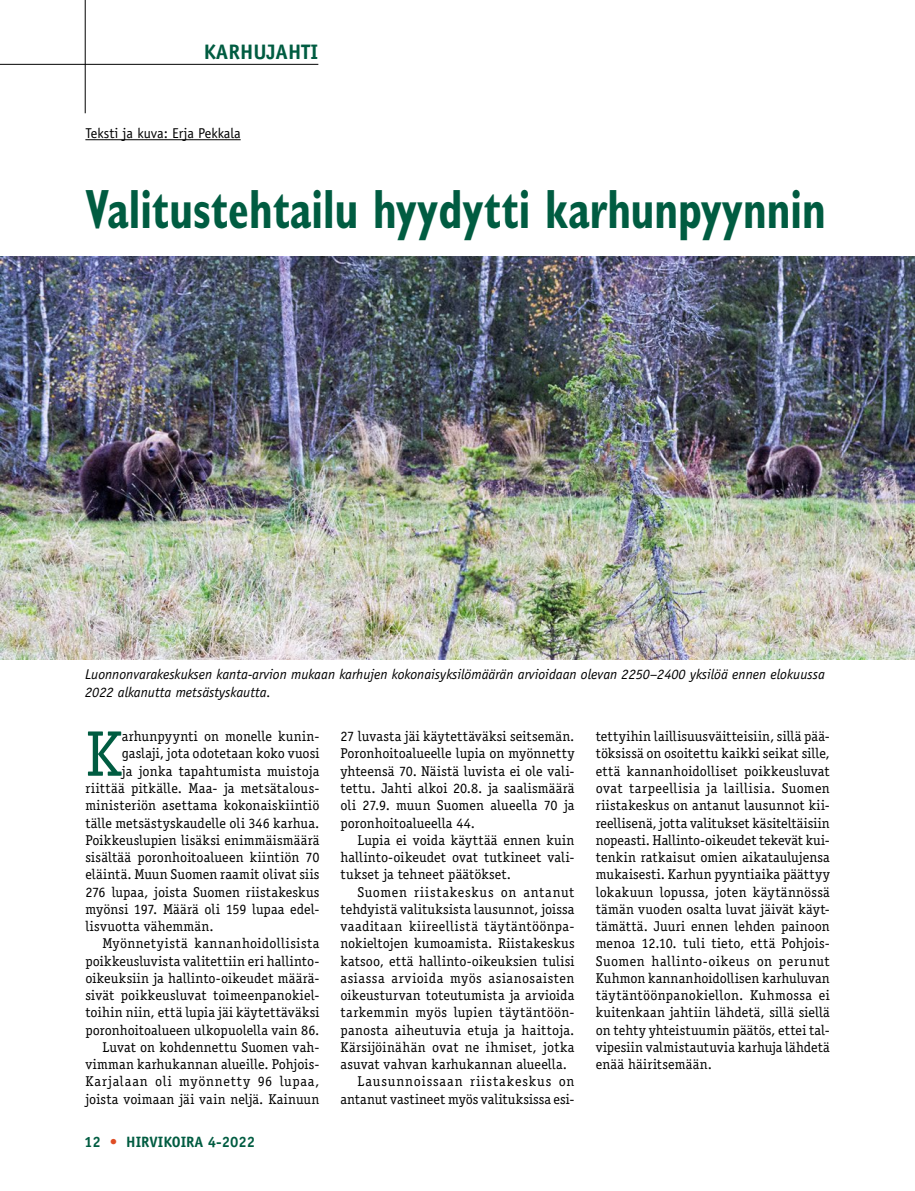
<style>
.page{position:relative;width:915px;height:1191px;background:#fff}
.page>*{position:absolute;margin:0;border:0;box-sizing:border-box;transform-origin:0 0}
.Leipäteksti_eka_rivi{font:64.65px "Officina Serif";color:#005c41}
.Otsikko_BoldCondense{font:700 condensed 55.5px "Gill Sans";color:#005c41;scale:.8 1}
.t1{font:700 21px "Officina Sans";color:#005c41}
.t2{font:700 15px "Officina Sans";color:#005c41}
.Leipäteksti_sis{font:14.25px/17.2px "Officina Serif";letter-spacing:.01em;color:#000;text-align:justify}
.Leipäteksti_eka_rivi-2{font:14.25px "Officina Serif";letter-spacing:.01em;color:#000}
.Kuvatteksti{font:italic 14.25px/17.2px "Officina Sans";color:#000}
.Kirjoittaja{font:14.25px "Officina Sans";color:#000}
.s1{color:#df4d24}
</style>
<div class="page">
<hr style="left:0;top:64px;width:318px;height:1px;background:#000">
<hr style="left:85px;top:0;width:1px;height:113px;background:#000">
<img style="left:0;top:256px;width:914px;height:403px">
<hr style="left:85px;top:139px;width:155px;height:1px;background:#000">
<p class="t1" style="left:204px;top:38px;width:116px">KARHUJAHTI</p>
<p class="Kirjoittaja" style="left:85px;top:125px;width:157px">Teksti ja kuva: Erja Pekkala</p>
<p class="Otsikko_BoldCondense" style="left:85px;top:176px;width:926px">Valitustehtailu hyydytti karhunpyynnin</p>
<p class="Kuvatteksti" style="left:85px;top:666px;width:741px">Luonnonvarakeskuksen kanta-arvion mukaan karhujen kokonaisyksilömäärän arvioidaan olevan 2250–2400 yksilöä ennen elokuussa<br>2022 alkanutta metsästyskautta.</p>
<p class="Leipäteksti_sis" style="left:595px;top:728px;width:235px">tettyihin laillisuusväitteisiin, sillä pää&shy;töksissä on osoitettu kaikki seikat sille, että kannanhoidolliset poikkeusluvat ovat tarpeellisia ja laillisia. Suomen riistakeskus on antanut lausunnot kii&shy;reellisenä, jotta valitukset käsiteltäisiin nopeasti. Hallinto-oikeudet tekevät kui&shy;tenkin ratkaisut omien aikataulujensa mukaisesti. Karhun pyyntiaika päättyy lokakuun lopussa, joten käytännössä tämän vuoden osalta luvat jäivät käyt&shy;tämättä. Juuri ennen lehden painoon menoa 12.10. tuli tieto, että Pohjois-Suomen hallinto-oikeus on perunut Kuhmon kannanhoidollisen karhuluvan täytäntöönpanokiellon. Kuhmossa ei kuitenkaan jahtiin lähdetä, sillä siellä on tehty yhteistuumin päätös, ettei tal&shy;vipesiin valmistautuvia karhuja lähdetä enää häiritsemään.</p>
<p class="Leipäteksti_eka_rivi" style="left:85px;top:716px;width:39px">K</p>
<p class="Leipäteksti_eka_rivi-2" style="left:122px;top:728px;width:199px">arhunpyynti on monelle kunin-</p>
<p class="Leipäteksti_sis" style="left:340px;top:728px;width:235px">27 luvasta jäi käytettäväksi seitsemän.<br>Poronhoitoalueelle lupia on myönnetty yhteensä 70. Näistä luvista ei ole vali&shy;tettu. Jahti alkoi 20.8. ja saalismäärä oli 27.9. muun Suomen alueella 70 ja poronhoitoalueella 44.</p>
<p class="Leipäteksti_sis" style="left:340px;top:831px;width:235px;text-indent:17px">Lupia ei voida käyttää ennen kuin hallinto-oikeudet ovat tutkineet vali&shy;tukset ja tehneet päätökset.</p>
<p class="Leipäteksti_sis" style="left:340px;top:883px;width:235px;text-indent:17px">Suomen riistakeskus on antanut tehdyistä valituksista lausunnot, joissa vaaditaan kiireellistä täytäntöönpa&shy;nokieltojen kumoamista. Riistakeskus katsoo, että hallinto-oikeuksien tulisi asiassa arvioida myös asianosaisten oikeusturvan toteutumista ja arvioida tarkemmin myös lupien täytäntöön&shy;panosta aiheutuvia etuja ja haittoja.<br>Kärsijöinähän ovat ne ihmiset, jotka asuvat vahvan karhukannan alueella.</p>
<p class="Leipäteksti_sis" style="left:340px;top:1073px;width:235px;text-align:right">Lausunnoissaan riistakeskus on antanut vastineet myös valituksissa esi-</p>
<p class="Leipäteksti_eka_rivi-2" style="left:122px;top:745px;width:199px">gaslaji, jota odotetaan koko vuosi</p>
<p class="Leipäteksti_eka_rivi-2" style="left:122px;top:762px;width:199px">ja jonka tapahtumista muistoja</p>
<p class="Leipäteksti_eka_rivi-2" style="left:85px;top:780px;width:235px">riittää pitkälle. Maa- ja metsätalous-</p>
<p class="Leipäteksti_eka_rivi-2" style="left:85px;top:797px;width:235px">ministeriön asettama kokonaiskiintiö</p>
<p class="Leipäteksti_eka_rivi-2" style="left:85px;top:814px;width:235px">tälle metsästyskaudelle oli 346 karhua.</p>
<p class="Leipäteksti_eka_rivi-2" style="left:85px;top:831px;width:235px">Poikkeuslupien lisäksi enimmäismäärä</p>
<p class="Leipäteksti_eka_rivi-2" style="left:85px;top:849px;width:235px">sisältää poronhoitoalueen kiintiön 70</p>
<p class="Leipäteksti_eka_rivi-2" style="left:85px;top:866px;width:235px">eläintä. Muun Suomen raamit olivat siis</p>
<p class="Leipäteksti_eka_rivi-2" style="left:85px;top:883px;width:235px">276 lupaa, joista Suomen riistakeskus</p>
<p class="Leipäteksti_eka_rivi-2" style="left:85px;top:900px;width:235px">myönsi 197. Määrä oli 159 lupaa edel-</p>
<p class="Leipäteksti_eka_rivi-2" style="left:85px;top:918px;width:130px">lisvuotta vähemmän.</p>
<p class="Leipäteksti_sis" style="left:85px;top:935px;width:235px;text-indent:17px">Myönnetyistä kannanhoidollisista poikkeusluvista valitettiin eri hallinto&shy;oikeuksiin ja hallinto-oikeudet määrä&shy;sivät poikkeusluvat toimeenpanokiel&shy;toihin niin, että lupia jäi käytettäväksi poronhoitoalueen ulkopuolella vain 86.</p>
<p class="Leipäteksti_sis" style="left:85px;top:1038px;width:235px;text-indent:17px">Luvat on kohdennettu Suomen vah&shy;vimman karhukannan alueille. Pohjois-Karjalaan oli myönnetty 96 lupaa, joista voimaan jäi vain neljä. Kainuun</p>
<p class="t2" style="left:84px;top:1132px;width:172px">12 <span class="s1">•</span> HIRVIKOIRA 4-2022</p>
</div>
